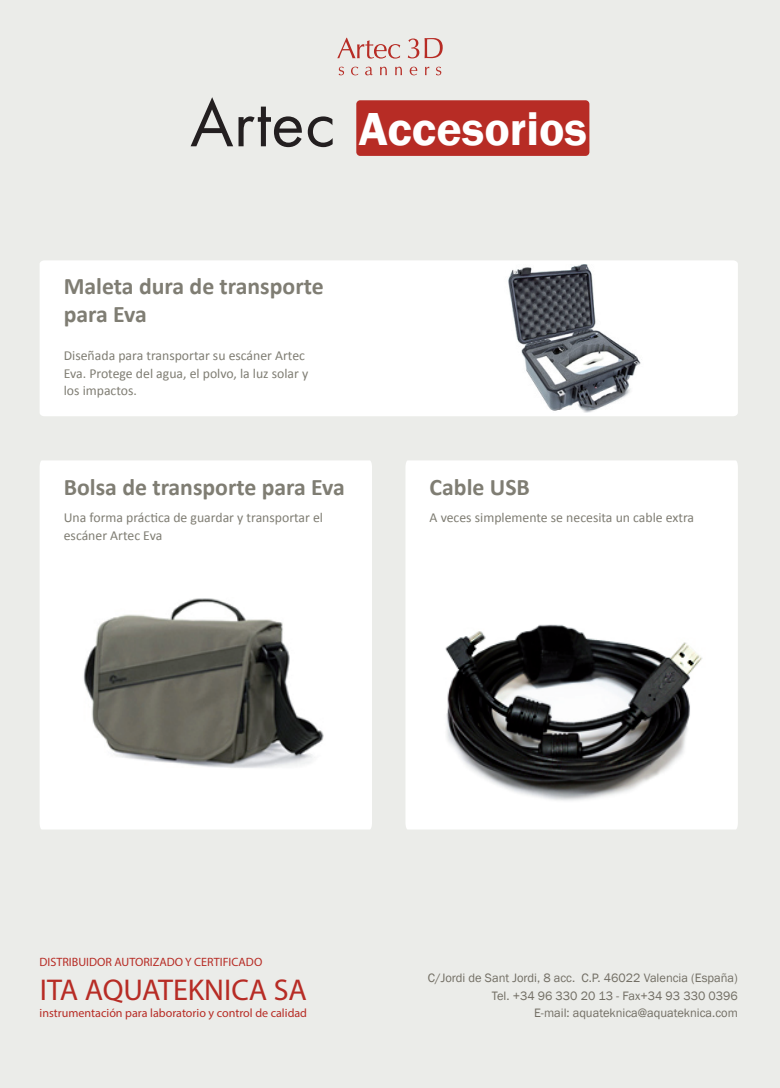
<style>
.page{position:relative;width:780px;height:1088px;background:#ebece9}
.page>*{position:absolute;margin:0;border:0;box-sizing:border-box;transform-origin:0 0}
.t1{font:600 47.62px "Franklin Gothic";color:#fff}
.t2{font:30.12px "Myriad Pro";color:#b72c25}
.t3{font:700 23.75px/28.5px "Calibri";color:#7f7d73}
.t4{font:13.75px/17.5px "Calibri";color:#7f7d73}
.t5{font:12.5px/17.5px "Franklin Gothic";color:#726e64;text-align:right}
.t6{font:12.12px "Myriad Pro";color:#b72c25}
</style>
<div class="page">
<div style="left:40px;top:460px;width:332px;height:369px;background:#fff"></div>
<svg style="left:338px;top:67px;width:6px;height:8px"></svg>
<svg style="left:351px;top:67px;width:7px;height:8px"></svg>
<svg style="left:365px;top:67px;width:7px;height:8px"></svg>
<svg style="left:380px;top:67px;width:7px;height:8px"></svg>
<svg style="left:395px;top:67px;width:7px;height:8px"></svg>
<svg style="left:409px;top:67px;width:8px;height:8px"></svg>
<svg style="left:425px;top:67px;width:4px;height:8px"></svg>
<svg style="left:436px;top:67px;width:5px;height:8px"></svg>
<svg style="left:337px;top:38px;width:63px;height:21px"></svg>
<svg style="left:408px;top:38px;width:34px;height:20px"></svg>
<div style="left:356px;top:100px;width:233px;height:56px;background:#b72c25;border-radius:4px"></div>
<svg style="left:190px;top:97px;width:112px;height:50px"></svg>
<svg style="left:308px;top:116px;width:24px;height:31px"></svg>
<div style="left:405px;top:460px;width:332px;height:369px;background:#fff"></div>
<img style="left:64px;top:558px;width:275px;height:245px">
<img style="left:434px;top:568px;width:275px;height:245px">
<div style="left:40px;top:260px;width:697px;height:156px;background:#fff"></div>
<img style="left:493px;top:265px;width:166px;height:147px">
<h1 class="t1" style="left:359px;top:100px;width:229px">Accesorios</h1>
<h3 class="t3" style="left:64px;top:271px;width:261px">Maleta dura de transporte para Eva</h3>
<p class="t4" style="left:64px;top:347px;width:246px">Diseñada para transportar su escáner Artec<br>Eva. Protege del agua, el polvo, la luz solar y los impactos.</p>
<h3 class="t3" style="left:64px;top:473px;width:282px">Bolsa de transporte para Eva</h3>
<p class="t4" style="left:64px;top:509px;width:261px">Una forma práctica de guardar y transportar el escáner Artec Eva</p>
<h3 class="t3" style="left:429px;top:473px;width:102px">Cable USB</h3>
<p class="t4" style="left:429px;top:509px;width:266px">A veces simplemente se necesita un cable extra</p>
<p class="t6" style="left:40px;top:954px;width:224px">DISTRIBUIDOR AUTORIZADO Y CERTIFICADO</p>
<h2 class="t2" style="left:40px;top:972px;width:268px">ITA AQUATEKNICA SA</h2>
<p class="t5" style="left:428px;top:970px;width:311px">C/Jordi de Sant Jordi, 8 acc. C.P. 46022 Valencia (España)<br>Tel. +34 96 330 20 13 - Fax+34 93 330 0396</p>
<p class="t6" style="left:40px;top:1005px;width:269px">instrumentación para laboratorio y control de calidad</p>
<p class="t5" style="left:534px;top:1005px;width:205px">E-mail: aquateknica@aquateknica.com</p>
</div>
